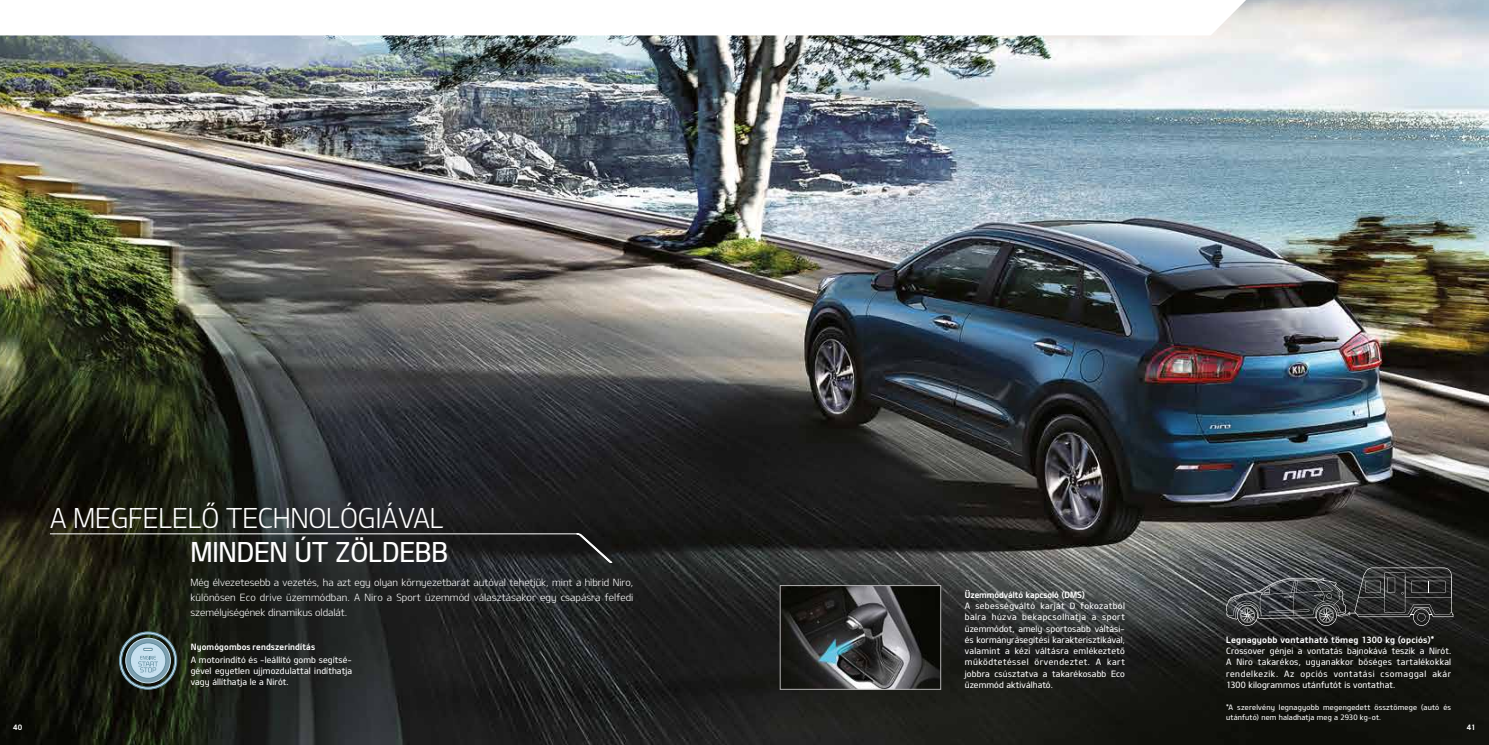
<style>
.page{position:relative;width:1489px;height:745px;background:#fff}
.page>*{position:absolute;margin:0;border:0;box-sizing:border-box;transform-origin:0 0}
.t1{font:27.5px "Design KOTFL";letter-spacing:-.01em;color:#fff;scale:.95 1}
.t2{font:27.5px "Design KOTFM";letter-spacing:-.01em;color:#fff;scale:.95 1}
.t3{font:10px/15px "Design KOTFL";letter-spacing:-.005em;color:#fff;text-align:justify;scale:.95 1}
.t4{font:8.75px/11.2px "Design KOTFM";letter-spacing:.015em;color:#fff;text-align:justify;scale:.95 1}
.t5{font:8.75px "Design KOTFB";letter-spacing:.02em;color:#fff}
.t6{font:8.75px "Design KOTFB";letter-spacing:.02em;color:#fff;scale:.95 1}
.t7{font:8.75px "Design KOTFB";letter-spacing:-.005em;color:#fff;scale:.95 1}
.t8{font:7.5px/10px "Design KOTFM";letter-spacing:.025em;color:#fff;scale:.95 1}
.t9{font:7.5px "Design KOTFB";color:#fff}
</style>
<div class="page">
<img style="left:0;top:0;width:1488px;height:744px">
<svg style="left:0;top:0;width:1245px;height:35px"></svg>
<svg style="left:1225px;top:567px;width:228px;height:58px;background:#414344"></svg>
<img style="left:782px;top:587px;width:156px;height:100px">
<div style="left:780px;top:585px;width:160px;height:104px;border:1px solid #b3b2b2"></div>
<svg style="left:49px;top:532px;width:563px;height:31px;background:#252723"></svg>
<svg style="left:119px;top:631px;width:58px;height:58px;background:#6c8187"></svg>
<h1 class="t1" style="left:50px;top:500px;width:416px">A MEGFELELŐ TECHNOLÓGIÁVAL</h1>
<h1 class="t2" style="left:190px;top:534px;width:273px">MINDEN ÚT ZÖLDEBB</h1>
<p class="t3" style="left:190px;top:574px;width:467px">Még élvezetesebb a vezetés, ha azt egy olyan környezetbarát autóval tehetjük, mint a hibrid Niro, különösen Eco drive üzemmódban. A Niro a Sport üzemmód választásakor egy csapásra felfedi személyiségének dinamikus oldalát.</p>
<p class="t6" style="left:191px;top:640px;width:132px">Nyomógombos rendszerindítás</p>
<p class="t4" style="left:191px;top:653px;width:171px">A motorindító és -leállító gomb segítsé&shy;gével egyetlen ujjmozdulattal indíthatja vagy állíthatja le a Nirót.</p>
<p class="t7" style="left:964px;top:588px;width:128px">Üzemmódváltó kapcsoló (DMS)</p>
<p class="t4" style="left:964px;top:599px;width:170px">A sebességváltó karját D fokozatból balra húzva bekapcsolhatja a sport üzemmódot, amely sportosabb váltási&shy;és kormányrásegítési karakterisztikával, valamint a kézi váltásra emlékeztető működtetéssel örvendeztet. A kart jobbra csúsztatva a takarékosabb Eco üzemmód aktiválható.</p>
<p class="t5" style="left:1225px;top:633px;width:210px">Legnagyobb vontatható tömeg 1300 kg (opciós)*</p>
<p class="t4" style="left:1225px;top:644px;width:238px">Crossover génjei a vontatás bajnokává teszik a Nirót.<br>A Niro takarékos, ugyanakkor bőséges tartalékokkal rendelkezik. Az opciós vontatási csomaggal akár 1300 kilogrammos utánfutót is vontathat.</p>
<p class="t8" style="left:1225px;top:701px;width:238px">*A szerelvény legnagyobb megengedett össztömege (autó és utánfutó) nem haladhatja meg a 2930 kg-ot.</p>
<p class="t9" style="left:13px;top:721px;width:10px">40</p>
<p class="t9" style="left:1466px;top:721px;width:10px">41</p>
</div>
